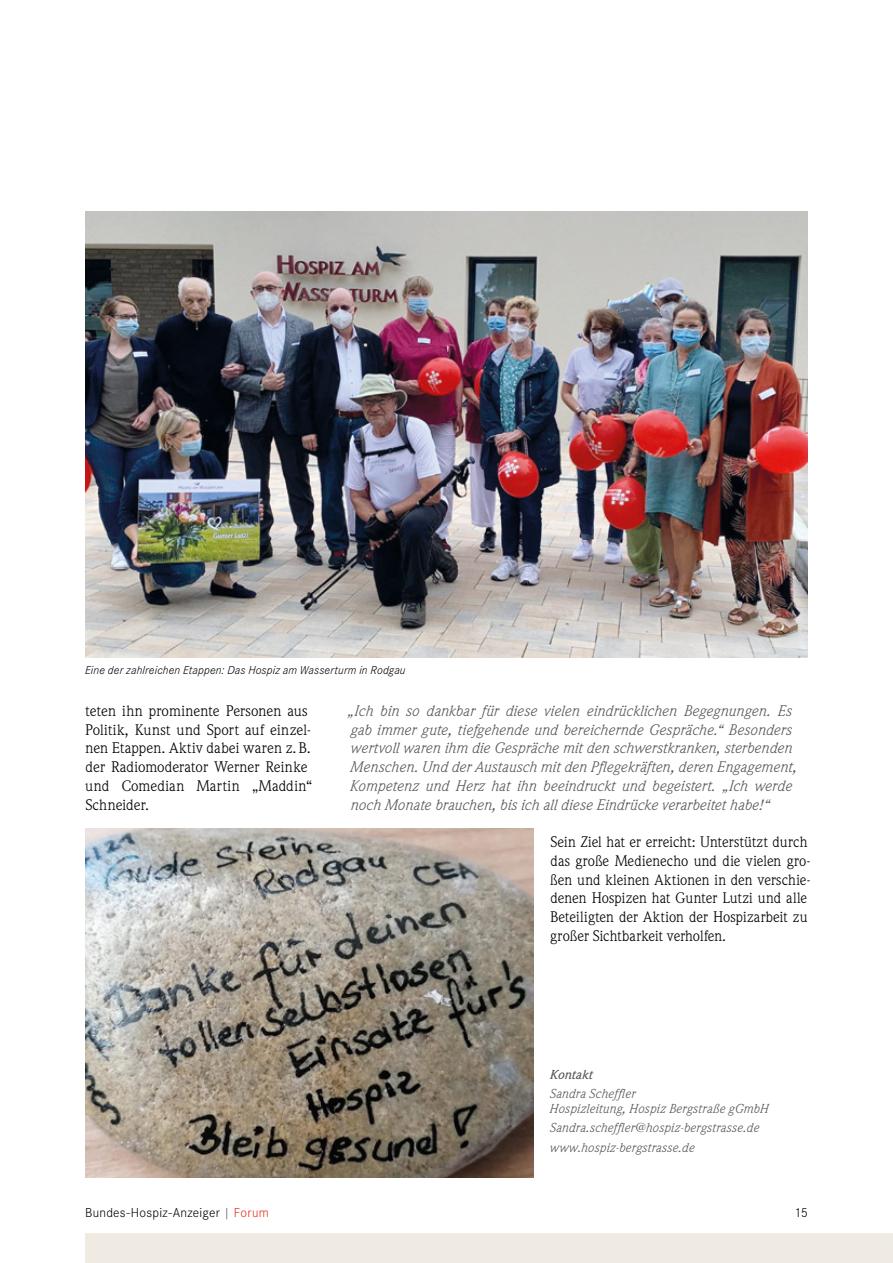
<style>
.page{position:relative;width:893px;height:1263px;background:#fff}
.page>*{position:absolute;margin:0;border:0;box-sizing:border-box;transform-origin:0 0}
.t1{font:15px/18.8px "Weidemann Std";color:#000}
.t2{font:italic 15px/18.8px "Weidemann Std";letter-spacing:.005em;color:#58585a}
.t3{font:300 13.5px "Corporate S Pro";letter-spacing:.02em;color:#000}
.t4{font:italic 12.75px/15px "Weidemann Std";letter-spacing:.015em;color:#58585a}
.t5{font:italic 500 12.75px "Weidemann Std";letter-spacing:.01em;color:#58585a}
.t6{font:italic 300 12px "Corporate S Pro";letter-spacing:.015em;color:#000}
.s1{color:#58585a}
.s2{color:#e42e18}
</style>
<div class="page">
<div style="left:85px;top:1233px;width:808px;height:30px;background:#efebe2"></div>
<img style="left:85px;top:211px;width:723px;height:447px">
<img style="left:85px;top:828px;width:448px;height:350px">
<p class="t6" style="left:85px;top:661px;width:322px">Eine der zahlreichen Etappen: Das Hospiz am Wasserturm in Rodgau</p>
<p class="t1" style="left:85px;top:701px;width:229px">teten ihn prominente Personen aus<br>Politik, Kunst und Sport auf einzel&shy;nen Etappen. Aktiv dabei waren z.B. der Radiomoderator Werner Reinke und Comedian Martin „Maddin“<br>Schneider.</p>
<p class="t2" style="left:347px;top:701px;width:451px">„Ich bin so dankbar für diese vielen eindrücklichen Begegnungen. Es gab immer gute, tiefgehende und bereichernde Gespräche.“ Besonders wertvoll waren ihm die Gespräche mit den schwerstkranken, sterbenden Menschen. Und der Austausch mit den Pflegekräften, deren Engagement, Kompetenz und Herz hat ihn beeindruckt und begeistert. „Ich werde noch Monate brauchen, bis ich all diese Eindrücke verarbeitet habe!“</p>
<p class="t1" style="left:550px;top:832px;width:262px">Sein Ziel hat er erreicht: Unterstützt durch das große Medienecho und die vielen gro&shy;ßen und kleinen Aktionen in den verschie&shy;denen Hospizen hat Gunter Lutzi und alle Beteiligten der Aktion der Hospizarbeit zu großer Sichtbarkeit verholfen.</p>
<p class="t5" style="left:550px;top:1067px;width:44px">Kontakt</p>
<p class="t4" style="left:549px;top:1086px;width:221px">Sandra Scheffler<br>Hospizleitung, Hospiz Bergstraße gGmbH</p>
<p class="t4" style="left:549px;top:1118px;width:211px;line-height:19.2px">Sandra.scheffler@hospiz-bergstrasse.de www.hospiz-bergstrasse.de</p>
<p class="t3" style="left:85px;top:1203px;width:185px">Bundes-Hospiz-Anzeiger <span class="s1">|</span> <span class="s2">Forum</span></p>
<p class="t3" style="left:795px;top:1203px;width:15px">15</p>
</div>
